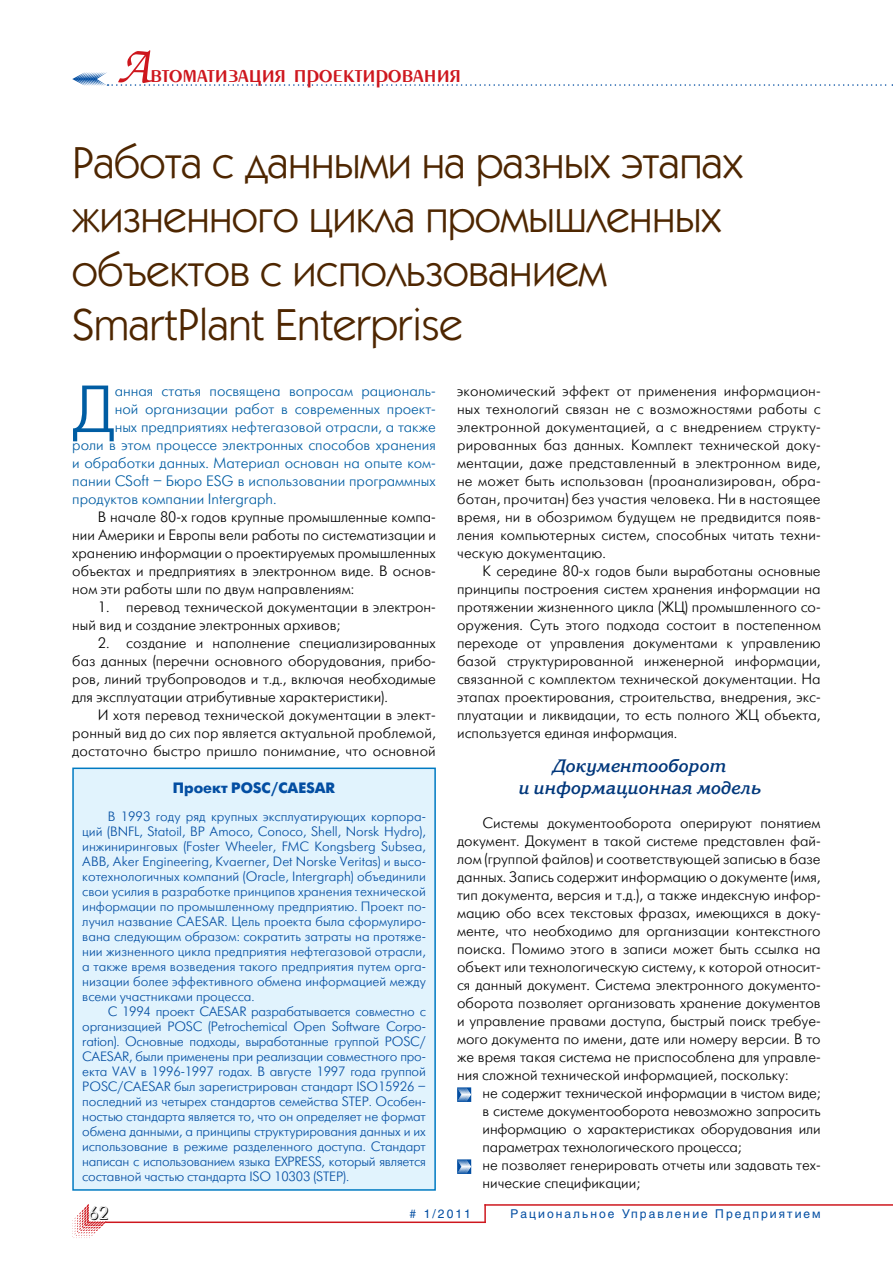
<style>
.page{position:relative;width:893px;height:1263px;background:#fff}
.page>*{position:absolute;margin:0;border:0;box-sizing:border-box;transform-origin:0 0}
.t1{font:66.45px "Futuris Light C";color:#005da3}
.t2{font:45px/54px "Kabel C";color:#4e2600}
.t3{font:27px "Penta Demi";color:#ce171e}
.t4{font:italic 700 18px/21.6px "Korinna C";color:#00377b;text-align:center}
.t5{font:18px "Futuris Shadow C";color:#000}
.t6{font:15px/18px "Futuris Light C";color:#000;text-align:justify}
.t7{font:15px "Futuris Light C";color:#005da3}
.t8{font:700 15px "Futuris C";color:#034ea2}
.t9{font:13.5px/15px "Futuris Light C";letter-spacing:-.005em;color:#034ea2;text-align:justify}
.t10{font:12px "Helios";letter-spacing:.17em;color:#034ea2}
.s1{font-family:"Zapf Chancery C";font-size:54px}
</style>
<div class="page">
<svg style="left:72px;top:1204px;width:34px;height:34px"></svg>
<svg style="left:484px;top:1206px;width:2px;height:15px"></svg>
<hr style="left:105px;top:1221px;width:381px;height:2px;background:#ce171e">
<hr style="left:484px;top:1204px;width:409px;height:2px;background:#ce171e">
<svg style="left:72px;top:72px;width:821px;height:14px"></svg>
<svg style="left:457px;top:1087px;width:14px;height:15px"></svg>
<svg style="left:457px;top:1159px;width:14px;height:15px"></svg>
<div style="left:73px;top:768px;width:362px;height:422px;background:#e1f3fd"></div>
<div style="left:72px;top:767px;width:364px;height:424px;border:2px solid #007ac2"></div>
<h3 class="t3" style="left:117px;top:60px;width:346px"><span class="s1">А</span>втоматизация проектирования</h3>
<h2 class="t2" style="left:72px;top:134px;width:672px">Работа с данными на разных этапах жизненного цикла промышленных объектов с использованием<br>SmartPlant Enterprise</h2>
<h1 class="t1" style="left:72px;top:375px;width:44px">Д</h1>
<p class="t7" style="left:115px;top:383px;width:323px">анная статья посвящена вопросам рациональ-</p>
<p class="t7" style="left:115px;top:401px;width:323px">ной организации работ в современных проект-</p>
<p class="t7" style="left:115px;top:419px;width:323px">ных предприятиях нефтегазовой отрасли, а также</p>
<p class="t7" style="left:72px;top:437px;width:365px">роли в этом процессе электронных способов хранения</p>
<p class="t7" style="left:72px;top:455px;width:365px">и обработки данных. Материал основан на опыте ком-</p>
<p class="t7" style="left:72px;top:473px;width:365px">пании CSoft – Бюро ESG в использовании программных</p>
<p class="t7" style="left:72px;top:491px;width:206px">продуктов компании Intergraph.</p>
<p class="t6" style="left:72px;top:508px;width:365px;text-indent:26px">В начале 80-х годов крупные промышленные компа&shy;нии Америки и Европы вели работы по систематизации и хранению информации о проектируемых промышленных объектах и предприятиях в электронном виде. В основ&shy;ном эти работы шли по двум направлениям:</p>
<p class="t6" style="left:72px;top:598px;width:365px;text-indent:26px">1. перевод технической документации в электрон&shy;ный вид и создание электронных архивов;</p>
<p class="t6" style="left:72px;top:634px;width:365px;text-indent:26px">2. создание и наполнение специализированных баз данных (перечни основного оборудования, прибо&shy;ров, линий трубопроводов и т.д., включая необходимые для эксплуатации атрибутивные характеристики).</p>
<p class="t6" style="left:72px;top:706px;width:365px;text-indent:26px">И хотя перевод технической документации в элект&shy;ронный вид до сих пор является актуальной проблемой, достаточно быстро пришло понимание, что основной</p>
<p class="t8" style="left:173px;top:779px;width:164px">Проект POSC/CAESAR</p>
<p class="t9" style="left:82px;top:809px;width:345px;text-indent:26px">В 1993 году ряд крупных эксплуатирующих корпора&shy;ций (BNFL, Statoil, BP Amoco, Conoco, Shell, Norsk Hydro), инжиниринговых (Foster Wheeler, FMC Kongsberg Subsea, ABB, Aker Engineering, Kvаеrner, Det Norske Veritas) и высо&shy;котехнологичных компаний (Oracle, Intergraph) объединили свои усилия в разработке принципов хранения технической информации по промышленному предприятию. Проект по&shy;лучил название CAESAR. Цель проекта была сформулиро&shy;вана следующим образом: сократить затраты на протяже&shy;нии жизненного цикла предприятия нефтегазовой отрасли, а также время возведения такого предприятия путем орга&shy;низации более эффективного обмена информацией между всеми участниками процесса.</p>
<p class="t9" style="left:82px;top:1004px;width:345px;text-indent:26px">С 1994 проект CAESAR разрабатывается совместно с организацией POSC (Petrochemical Open Software Corpo&shy;ration). Основные подходы, выработанные группой POSC/ CAESAR, были применены при реализации совместного про&shy;екта VAV в 1996-1997 годах. В августе 1997 года группой POSC/CAESAR был зарегистрирован стандарт ISO15926 – последний из четырех стандартов семейства STEP. Особен&shy;ностью стандарта является то, что он определяет не формат обмена данными, а принципы структурирования данных и их использование в режиме разделенного доступа. Стандарт написан с использованием языка EXPRESS, который является составной частью стандарта ISO 10303 (STEP).</p>
<p class="t6" style="left:457px;top:382px;width:365px">экономический эффект от применения информацион&shy;ных технологий связан не с возможностями работы с электронной документацией, а с внедрением структу&shy;рированных баз данных. Комплект технической доку&shy;ментации, даже представленный в электронном виде, не может быть использован (проанализирован, обра&shy;ботан, прочитан) без участия человека. Ни в настоящее время, ни в обозримом будущем не предвидится появ&shy;ления компьютерных систем, способных читать техни&shy;ческую документацию.</p>
<p class="t6" style="left:457px;top:562px;width:365px;text-indent:26px">К середине 80-х годов были выработаны основные принципы построения систем хранения информации на протяжении жизненного цикла (ЖЦ) промышленного со&shy;оружения. Суть этого подхода состоит в постепенном переходе от управления документами к управлению базой структурированной инженерной информации, связанной с комплектом технической документации. На этапах проектирования, строительства, внедрения, экс&shy;плуатации и ликвидации, то есть полного ЖЦ объекта, используется единая информация.</p>
<p class="t4" style="left:518px;top:756px;width:244px">Документооборот<br>и информационная модель</p>
<p class="t6" style="left:457px;top:814px;width:365px;text-indent:26px">Системы документооборота оперируют понятием документ. Документ в такой системе представлен фай&shy;лом (группой файлов) и соответствующей записью в базе данных. Запись содержит информацию о документе (имя, тип документа, версия и т.д.), а также индексную инфор&shy;мацию обо всех текстовых фразах, имеющихся в доку&shy;менте, что необходимо для организации контекстного поиска. Помимо этого в записи может быть ссылка на объект или технологическую систему, к которой относит&shy;ся данный документ. Система электронного документо&shy;оборота позволяет организовать хранение документов и управление правами доступа, быстрый поиск требуе&shy;мого документа по имени, дате или номеру версии. В то же время такая система не приспособлена для управле&shy;ния сложной технической информацией, поскольку:</p>
<p class="t6" style="left:483px;top:1084px;width:340px;text-align:left">не содержит технической информации в чистом виде; в системе документооборота невозможно запросить информацию о характеристиках оборудования или параметрах технологического процесса;<br>не позволяет генерировать отчеты или задавать тех&shy;нические спецификации;</p>
<p class="t5" style="left:89px;top:1204px;width:21px">62</p>
<p class="t10" style="left:510px;top:1207px;width:312px">Рациональное Управление Предприятием</p>
<p class="t10" style="left:410px;top:1207px;width:63px"># 1/2011</p>
</div>
